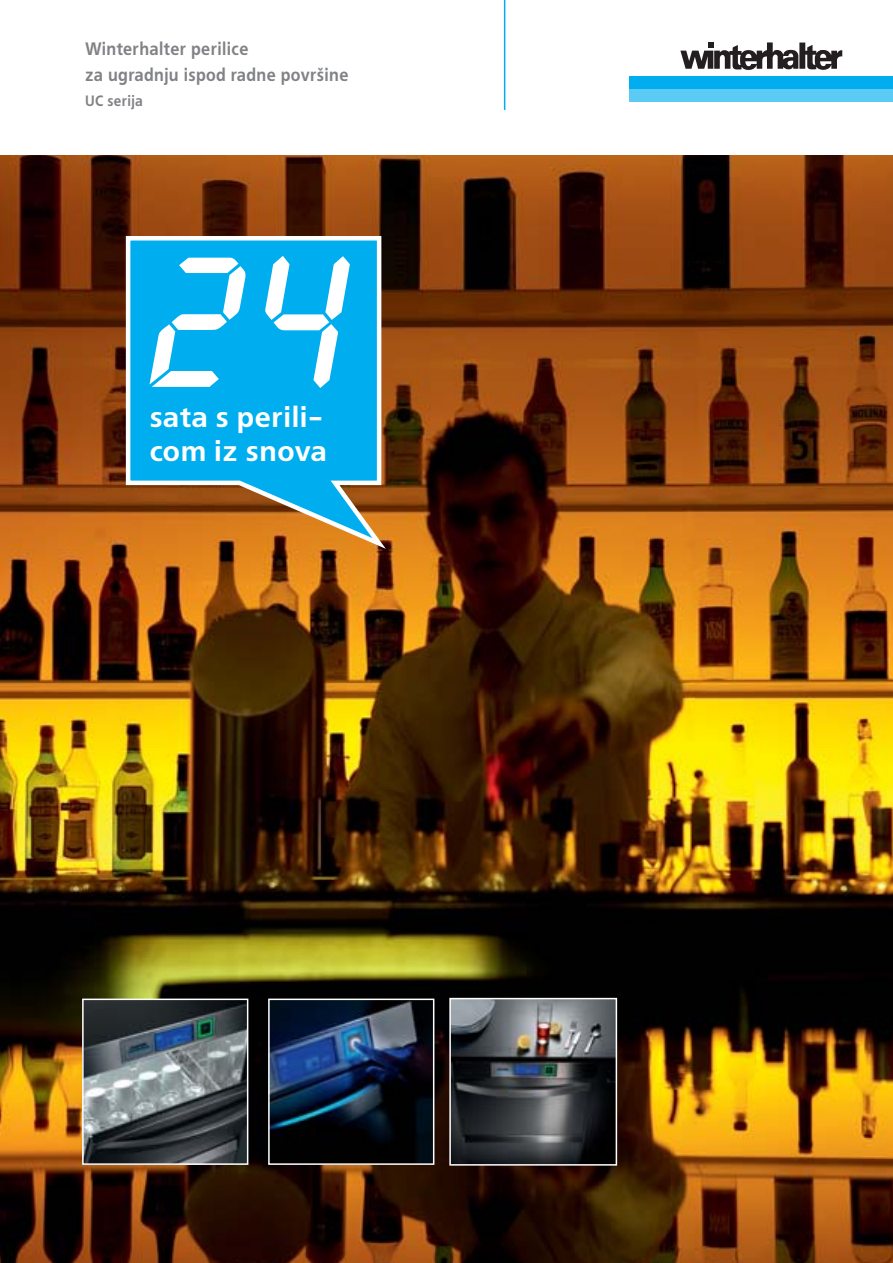
<style>
.page{position:relative;width:893px;height:1263px;background:#fff}
.page>*{position:absolute;margin:0;border:0;box-sizing:border-box;transform-origin:0 0}
.t1{font:italic 183px "LCDBQ";color:#fff}
.t2{font:700 28.5px/34.2px "Free Set E";letter-spacing:.02em;color:#fff}
.t3{font:700 18px/25.5px "Free Set E";letter-spacing:.025em;color:#808285;scale:.89 1}
.t4{font:700 15px "Free Set E";letter-spacing:.025em;color:#808285;scale:.89 1}
</style>
<div class="page">
<img style="left:0;top:156px;width:893px;height:1107px">
<img style="left:271px;top:1001px;width:160px;height:161px">
<div style="left:268px;top:998px;width:166px;height:167px;border:2px solid #fff"></div>
<img style="left:85px;top:1001px;width:160px;height:161px">
<div style="left:82px;top:998px;width:166px;height:167px;border:2px solid #fff"></div>
<svg style="left:680px;top:42px;width:162px;height:28px"></svg>
<div style="left:630px;top:76px;width:263px;height:13px;background:#00aeef"></div>
<div style="left:630px;top:89px;width:263px;height:13px;background:#5bcbf5"></div>
<hr style="left:504px;top:0;width:1px;height:110px;background:#00aeef">
<img style="left:452px;top:1001px;width:162px;height:161px">
<div style="left:449px;top:998px;width:168px;height:167px;border:2px solid #fff"></div>
<svg style="left:124px;top:234px;width:268px;height:320px;background:#34a0bf"></svg>
<p class="t3" style="left:85px;top:38px;width:298px">Winterhalter perilice<br>za ugradnju ispod radne površine</p>
<p class="t4" style="left:85px;top:96px;width:67px">UC serija</p>
<h1 class="t1" style="left:150px;top:217px;width:203px">24</h1>
<h2 class="t2" style="left:150px;top:403px;width:179px">sata s perili&shy;com iz snova</h2>
</div>
